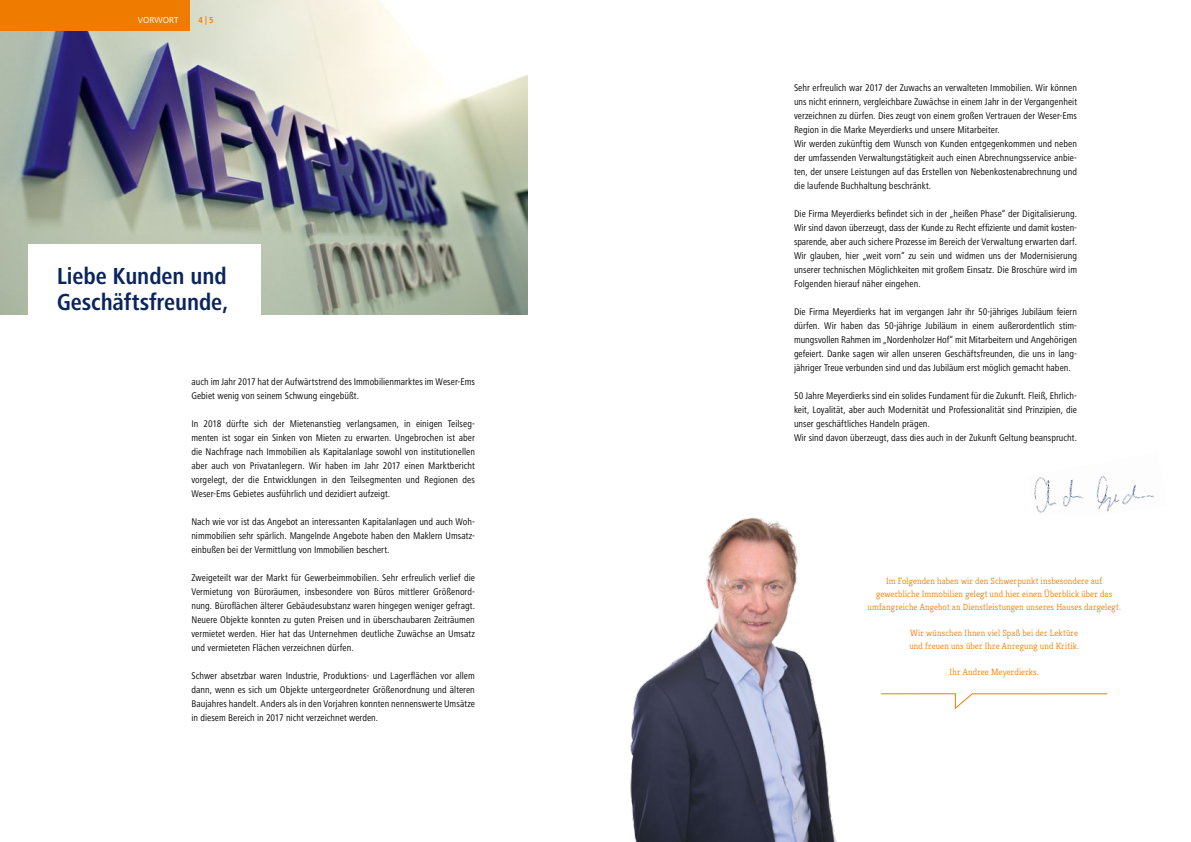
<style>
.page{position:relative;width:1191px;height:842px;background:#fff}
.page>*{position:absolute;margin:0;border:0;box-sizing:border-box;transform-origin:0 0}
.t1{font:700 condensed 24px/26px "Frutiger Next LT";letter-spacing:-.005em;color:#09255c}
.t2{font:condensed 10px/14px "Frutiger Next LT";color:#000;text-align:justify}
.t3{font:300 9px/13px "Kreon";letter-spacing:.015em;color:#ef7c00;text-align:center}
.t4{font:9px "Frutiger Next LT";letter-spacing:.005em;color:#fff}
.t5{font:700 condensed 9px "Frutiger Next LT";color:#ef7c00}
</style>
<div class="page">
<img style="left:0;top:0;width:527px;height:315px">
<img style="left:1034px;top:476px;width:120px;height:37px">
<img style="left:630px;top:517px;width:207px;height:325px">
<div style="left:28px;top:245px;width:233px;height:90px;background:#fff"></div>
<svg style="left:881px;top:693px;width:226px;height:16px"></svg>
<div style="left:0;top:0;width:189px;height:31px;background:#ef7c00"></div>
<p class="t4" style="left:138px;top:15px;width:42px">VORWORT</p>
<p class="t5" style="left:198px;top:15px;width:16px">4 | 5</p>
<h1 class="t1" style="left:57px;top:263px;width:173px">Liebe Kunden und<br>Geschäftsfreunde,</h1>
<p class="t2" style="left:191px;top:375px;width:285px">auch im Jahr 2017 hat der Aufwärtstrend des Immobilienmarktes im Weser-Ems<br>Gebiet wenig von seinem Schwung eingebüßt.</p>
<p class="t2" style="left:191px;top:417px;width:285px">In 2018 dürfte sich der Mietenanstieg verlangsamen, in einigen Teilseg&shy;menten ist sogar ein Sinken von Mieten zu erwarten. Ungebrochen ist aber die Nachfrage nach Immobilien als Kapitalanlage sowohl von institutionellen aber auch von Privatanlegern. Wir haben im Jahr 2017 einen Marktbericht vorgelegt, der die Entwicklungen in den Teilsegmenten und Regionen des Weser-Ems Gebietes ausführlich und dezidiert aufzeigt.</p>
<p class="t2" style="left:191px;top:515px;width:285px">Nach wie vor ist das Angebot an interessanten Kapitalanlagen und auch Woh&shy;nimmobilien sehr spärlich. Mangelnde Angebote haben den Maklern Umsatz&shy;einbußen bei der Vermittlung von Immobilien beschert.</p>
<p class="t2" style="left:191px;top:571px;width:285px">Zweigeteilt war der Markt für Gewerbeimmobilien. Sehr erfreulich verlief die Vermietung von Büroräumen, insbesondere von Büros mittlerer Größenord&shy;nung. Büroflächen älterer Gebäudesubstanz waren hingegen weniger gefragt.<br>Neuere Objekte konnten zu guten Preisen und in überschaubaren Zeiträumen vermietet werden. Hier hat das Unternehmen deutliche Zuwächse an Umsatz und vermieteten Flächen verzeichnen dürfen.</p>
<p class="t2" style="left:191px;top:669px;width:285px">Schwer absetzbar waren Industrie, Produktions- und Lagerflächen vor allem dann, wenn es sich um Objekte untergeordneter Größenordnung und älteren Baujahres handelt. Anders als in den Vorjahren konnten nennenswerte Umsätze in diesem Bereich in 2017 nicht verzeichnet werden.</p>
<p class="t2" style="left:794px;top:80px;width:284px;text-align:left">Sehr erfreulich war 2017 der Zuwachs an verwalteten Immobilien. Wir können uns nicht erinnern, vergleichbare Zuwächse in einem Jahr in der Vergangenheit verzeichnen zu dürfen. Dies zeugt von einem großen Vertrauen der Weser-Ems Region in die Marke Meyerdierks und unsere Mitarbeiter.<br>Wir werden zukünftig dem Wunsch von Kunden entgegenkommen und neben der umfassenden Verwaltungstätigkeit auch einen Abrechnungsservice anbie&shy;ten, der unsere Leistungen auf das Erstellen von Nebenkostenabrechnung und die laufende Buchhaltung beschränkt.</p>
<p class="t2" style="left:794px;top:206px;width:284px">Die Firma Meyerdierks befindet sich in der „heißen Phase“ der Digitalisierung.<br>Wir sind davon überzeugt, dass der Kunde zu Recht effiziente und damit kosten&shy;sparende, aber auch sichere Prozesse im Bereich der Verwaltung erwarten darf.<br>Wir glauben, hier „weit vorn“ zu sein und widmen uns der Modernisierung unserer technischen Möglichkeiten mit großem Einsatz. Die Broschüre wird im Folgenden hierauf näher eingehen.</p>
<p class="t2" style="left:794px;top:304px;width:285px">Die Firma Meyerdierks hat im vergangen Jahr ihr 50-jähriges Jubiläum feiern dürfen. Wir haben das 50-jährige Jubiläum in einem außerordentlich stim&shy;mungsvollen Rahmen im „Nordenholzer Hof“ mit Mitarbeitern und Angehörigen gefeiert. Danke sagen wir allen unseren Geschäftsfreunden, die uns in lang&shy;jähriger Treue verbunden sind und das Jubiläum erst möglich gemacht haben.</p>
<p class="t2" style="left:794px;top:388px;width:284px;text-align:left">50 Jahre Meyerdierks sind ein solides Fundament für die Zukunft. Fleiß, Ehrlich&shy;keit, Loyalität, aber auch Modernität und Professionalität sind Prinzipien, die unser geschäftliches Handeln prägen.<br>Wir sind davon überzeugt, dass dies auch in der Zukunft Geltung beansprucht.</p>
<p class="t3" style="left:867px;top:574px;width:255px">Im Folgenden haben wir den Schwerpunkt insbesondere auf gewerbliche Immobilien gelegt und hier einen Überblick über das umfangreiche Angebot an Dienstleistungen unseres Hauses dargelegt.</p>
<p class="t3" style="left:909px;top:626px;width:171px;text-align:left">Wir wünschen Ihnen viel Spaß bei der Lektüre und freuen uns über Ihre Anregung und Kritik.</p>
<p class="t3" style="left:949px;top:665px;width:91px">Ihr Andree Meyerdierks.</p>
</div>
